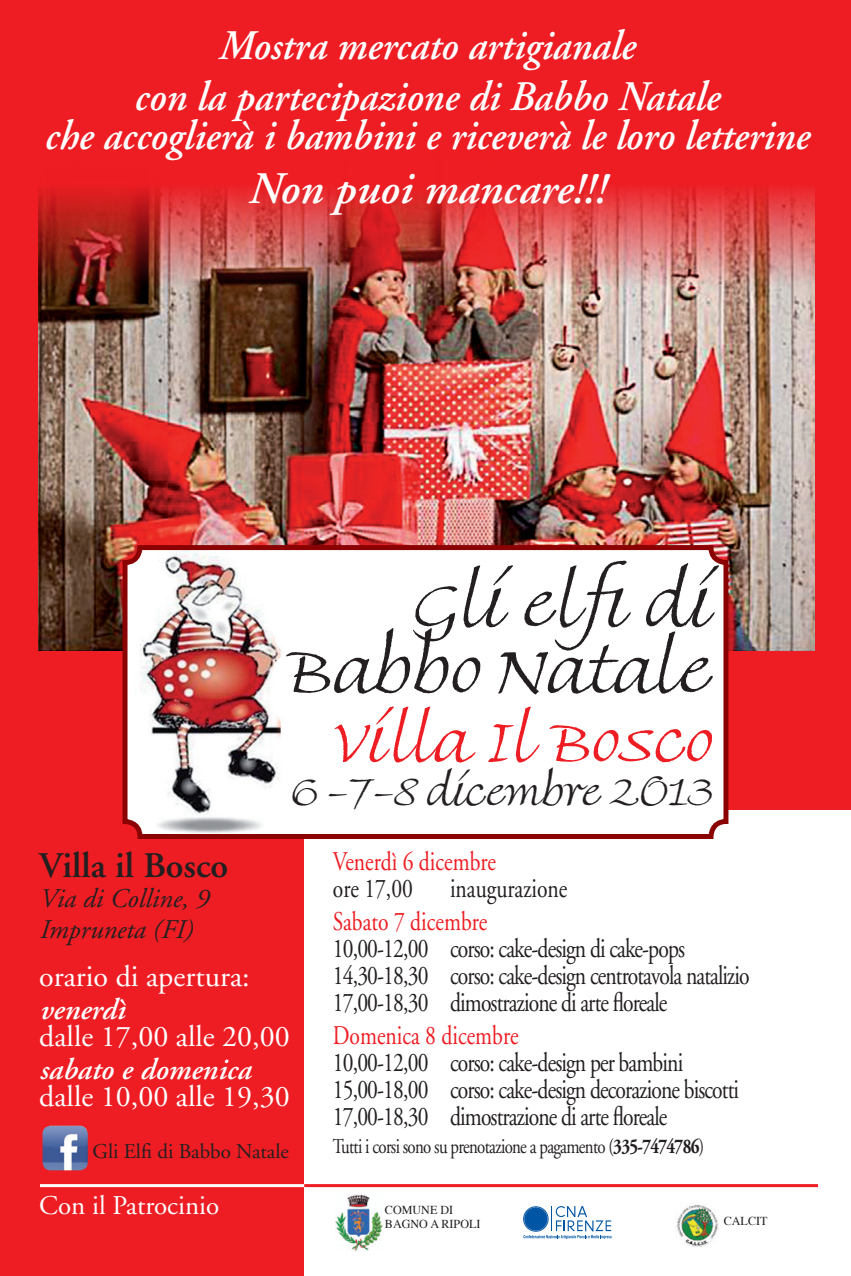
<style>
.page{position:relative;width:851px;height:1276px;background:#fff}
.page>*{position:absolute;margin:0;border:0;box-sizing:border-box;transform-origin:0 0}
.t1{font:61.2px "Fine Hand Plain";letter-spacing:-.035em;color:#231f20}
.t2{font:54.9px "Fine Hand Plain";color:#ee1d23}
.t3{font:italic 600 45px "Adobe Garamond";color:#fff}
.t4{font:italic 600 42px "Adobe Garamond";color:#fff;scale:.94 1}
.t5{font:36px "Fine Hand Plain";letter-spacing:-.035em;color:#231f20}
.t6{font:600 36px "Adobe Garamond";color:#231f20}
.t7{font:30px "Adobe Garamond";color:#fff}
.t8{font:italic 600 30px "Adobe Garamond";color:#fff}
.t9{font:27px "Adobe Garamond";letter-spacing:-.04em;color:#231f20;scale:.8 1}
.t10{font:27px "Adobe Garamond";color:#ee1d23;scale:.8 1}
.t11{font:italic 27px "Adobe Garamond";color:#231f20}
.t12{font:27px "Adobe Garamond";color:#fff}
.t13{font:27px "Adobe Garamond";color:#231f20;scale:.8 1}
.t14{font:21px "Adobe Garamond";letter-spacing:-.04em;color:#231f20;scale:.8 1}
.t15{font:21px "Adobe Garamond";color:#231f20}
.t16{font:12px "Times";color:#231f20}
.s1{font-weight:700}
</style>
<div class="page">
<div style="left:1px;top:0;width:849px;height:1276px;background:#ee1d23"></div>
<div style="left:304px;top:810px;width:546px;height:466px;background:#fff"></div>
<img style="left:38px;top:188px;width:776px;height:462px">
<img style="left:125px;top:547px;width:600px;height:286px">
<div style="left:122px;top:545px;width:606px;height:294px;border:5px solid #8b0202;border-radius:15px"></div>
<img style="left:335px;top:1194px;width:47px;height:56px">
<svg style="left:523px;top:1206px;width:88px;height:33px"></svg>
<img style="left:677px;top:1204px;width:41px;height:42px">
<hr style="left:40px;top:1184px;width:777px;height:3px;background:#fff">
<hr style="left:304px;top:1184px;width:513px;height:3px;background:#ee1d23">
<img style="left:43px;top:1125px;width:45px;height:45px">
<p class="t4" style="left:218px;top:23px;width:444px">Mostra mercato artigianale</p>
<p class="t4" style="left:133px;top:73px;width:624px">con la partecipazione di Babbo Natale</p>
<p class="t4" style="left:44px;top:112px;width:814px">che accoglierà i bambini e riceverà le loro letterine</p>
<p class="t3" style="left:247px;top:164px;width:359px">Non puoi mancare!!!</p>
<p class="t1" style="left:413px;top:569px;width:302px">Gli elfidi</p>
<p class="t1" style="left:288px;top:635px;width:427px">Babbo Natale</p>
<p class="t2" style="left:334px;top:710px;width:381px">Villa Il Bosco</p>
<p class="t5" style="left:291px;top:771px;width:424px">6 -7-8 dicembre 2013</p>
<p class="t6" style="left:39px;top:846px;width:190px">Villa il Bosco</p>
<p class="t11" style="left:39px;top:884px;width:170px">Via di Colline, 9</p>
<p class="t11" style="left:39px;top:914px;width:155px">Impruneta (FI)</p>
<p class="t7" style="left:39px;top:960px;width:212px">orario di apertura:</p>
<p class="t8" style="left:39px;top:993px;width:87px">venerdì</p>
<p class="t7" style="left:39px;top:1020px;width:252px">dalle 17,00 alle 20,00</p>
<p class="t8" style="left:39px;top:1053px;width:213px">sabato e domenica</p>
<p class="t7" style="left:39px;top:1080px;width:252px">dalle 10,00 alle 19,30</p>
<p class="t15" style="left:92px;top:1140px;width:198px">Gli Elfi di Babbo Natale</p>
<p class="t12" style="left:39px;top:1191px;width:181px">Con il Patrocinio</p>
<p class="t10" style="left:333px;top:847px;width:205px">Venerdì 6 dicembre</p>
<p class="t9" style="left:333px;top:874px;width:102px">ore 17,00</p>
<p class="t13" style="left:450px;top:874px;width:148px">inaugurazione</p>
<p class="t10" style="left:333px;top:907px;width:194px">Sabato 7 dicembre</p>
<p class="t9" style="left:333px;top:934px;width:441px">10,00-12,00 corso: cake-design di cake-pops</p>
<p class="t9" style="left:333px;top:961px;width:522px">14,30-18,30 corso: cake-design centrotavola natalizio</p>
<p class="t9" style="left:333px;top:988px;width:419px">17,00-18,30 dimostrazione di arte floreale</p>
<p class="t10" style="left:333px;top:1021px;width:233px">Domenica 8 dicembre</p>
<p class="t9" style="left:333px;top:1048px;width:439px">10,00-12,00 corso: cake-design per bambini</p>
<p class="t9" style="left:333px;top:1075px;width:509px">15,00-18,00 corso: cake-design decorazione biscotti</p>
<p class="t9" style="left:333px;top:1102px;width:419px">17,00-18,30 dimostrazione di arte floreale</p>
<p class="t14" style="left:333px;top:1134px;width:465px">Tutti i corsi sono su prenotazione a pagamento (<span class="s1">335-7474786</span>)</p>
<p class="t16" style="left:385px;top:1198px;width:70px">COMUNE DI</p>
<p class="t16" style="left:385px;top:1213px;width:97px">BAGNO A RIPOLI</p>
<p class="t16" style="left:723px;top:1209px;width:45px">CALCIT</p>
</div>
